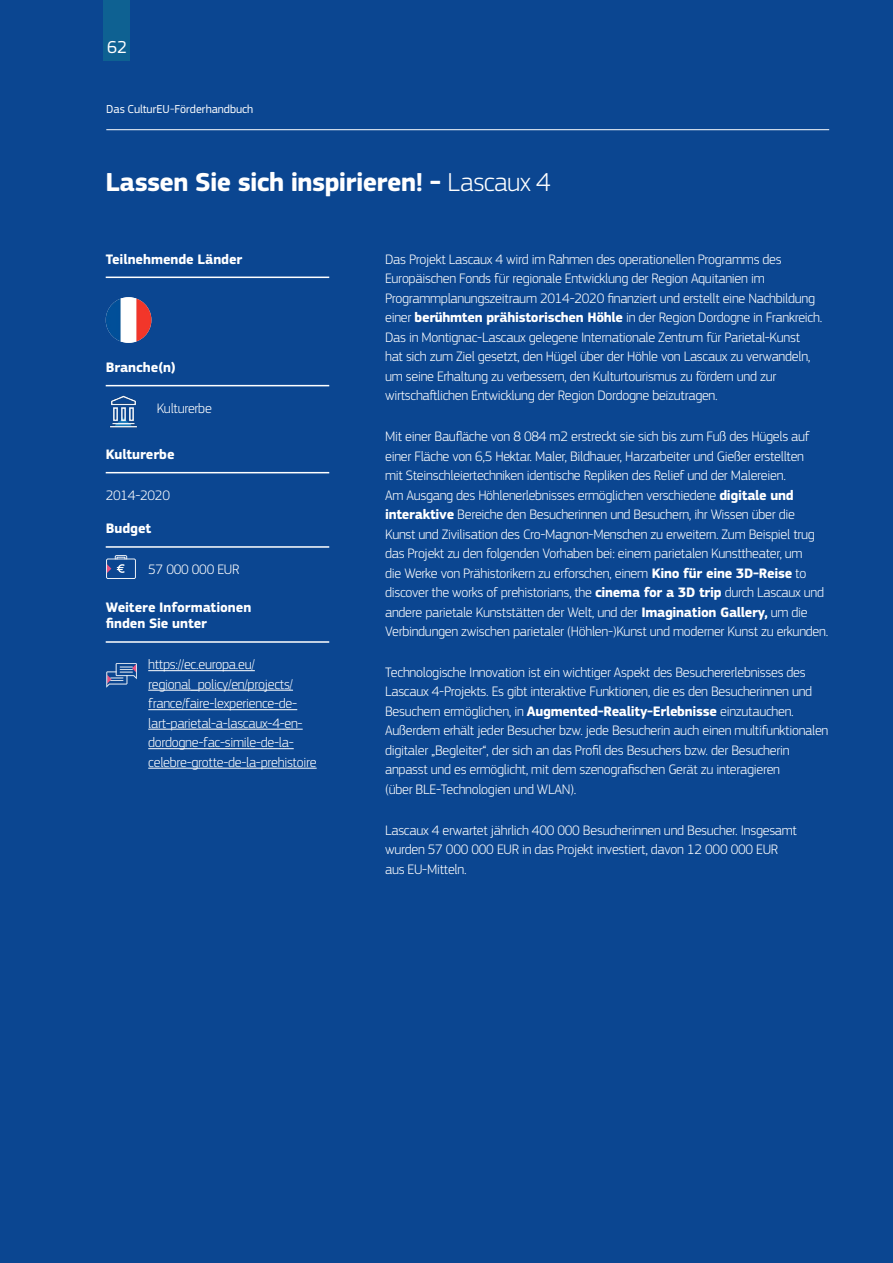
<style>
.page{position:relative;width:893px;height:1263px;background:#0b4691}
.page>*{position:absolute;margin:0;border:0;box-sizing:border-box;transform-origin:0 0}
.Get_Inspired_Heading{font:700 27px "EC Square Sans Pro";letter-spacing:-.025em;color:#fff}
.t1{font:18px "EC Square Sans Pro";color:#fff}
.Get_Inspired_Body_Co{font:300 14.25px/19.5px "EC Square Sans Pro";letter-spacing:-.02em;color:#fff}
.Get_Inspired_Heading-2{font:700 14.25px/16.5px "EC Square Sans Pro";letter-spacing:-.005em;color:#fff}
.t2{font:12px "EC Square Sans Pro";letter-spacing:-.005em;color:#fff}
.s1{font-weight:300}
.s2{font-weight:700}
</style>
<div class="page">
<svg style="left:106px;top:555px;width:30px;height:24px"></svg>
<svg style="left:106px;top:663px;width:31px;height:25px"></svg>
<img style="left:110px;top:395px;width:27px;height:33px">
<hr style="left:106px;top:277px;width:223px;height:1px;background:#fff">
<hr style="left:106px;top:385px;width:223px;height:1px;background:#fff">
<hr style="left:106px;top:472px;width:223px;height:1px;background:#fff">
<hr style="left:106px;top:546px;width:223px;height:2px;background:#fff">
<hr style="left:106px;top:641px;width:223px;height:2px;background:#fff">
<hr style="left:148px;top:670px;width:107px;height:1px;background:#fff">
<hr style="left:148px;top:690px;width:145px;height:1px;background:#fff">
<hr style="left:148px;top:709px;width:149px;height:1px;background:#fff">
<hr style="left:148px;top:729px;width:155px;height:1px;background:#fff">
<hr style="left:148px;top:748px;width:146px;height:1px;background:#fff">
<hr style="left:148px;top:768px;width:169px;height:1px;background:#fff">
<img style="left:106px;top:297px;width:45px;height:46px;border-radius:23px">
<hr style="left:106px;top:129px;width:723px;height:1px;background:#fff">
<div style="left:103px;top:0;width:27px;height:61px;background:#0e6192"></div>
<p class="t1" style="left:107px;top:36px;width:22px">62</p>
<p class="t2" style="left:106px;top:102px;width:149px">Das CulturEU-Förderhandbuch</p>
<p class="Get_Inspired_Heading" style="left:106px;top:165px;width:447px">Lassen Sie sich inspirieren! - <span class="s1">Lascaux 4</span></p>
<p class="Get_Inspired_Heading-2" style="left:106px;top:251px;width:138px">Teilnehmende Länder</p>
<p class="Get_Inspired_Heading-2" style="left:106px;top:360px;width:71px">Branche(n)</p>
<p class="Get_Inspired_Body_Co" style="left:157px;top:398px;width:57px">Kulturerbe</p>
<p class="Get_Inspired_Heading-2" style="left:106px;top:447px;width:70px">Kulturerbe</p>
<p class="Get_Inspired_Body_Co" style="left:106px;top:485px;width:66px">2014-2020</p>
<p class="Get_Inspired_Heading-2" style="left:106px;top:521px;width:47px">Budget</p>
<p class="Get_Inspired_Body_Co" style="left:148px;top:560px;width:93px">57 000 000 EUR</p>
<p class="Get_Inspired_Heading-2" style="left:106px;top:599px;width:147px">Weitere Informationen finden Sie unter</p>
<p class="Get_Inspired_Body_Co" style="left:148px;top:655px;width:170px">https://ec.europa.eu/ regional_policy/en/projects/ france/faire-lexperience-de&shy;lart-parietal-a-lascaux-4-en&shy;dordogne-fac-simile-de-la&shy;celebre-grotte-de-la-prehistoire</p>
<p class="Get_Inspired_Body_Co" style="left:385px;top:249px;width:439px">Das Projekt Lascaux 4 wird im Rahmen des operationellen Programms des Europäischen Fonds für regionale Entwicklung der Region Aquitanien im Programmplanungszeitraum 2014-2020 finanziert und erstellt eine Nachbildung einer <span class="s2">berühmten prähistorischen Höhle</span> in der Region Dordogne in Frankreich.<br>Das in Montignac-Lascaux gelegene Internationale Zentrum für Parietal-Kunst<br>hat sich zum Ziel gesetzt, den Hügel über der Höhle von Lascaux zu verwandeln, um seine Erhaltung zu verbessern, den Kulturtourismus zu fördern und zur wirtschaftlichen Entwicklung der Region Dordogne beizutragen.</p>
<p class="Get_Inspired_Body_Co" style="left:385px;top:426px;width:445px">Mit einer Baufläche von 8 084 m2 erstreckt sie sich bis zum Fuß des Hügels auf einer Fläche von 6,5 Hektar. Maler, Bildhauer, Harzarbeiter und Gießer erstellten<br>mit Steinschleiertechniken identische Repliken des Relief und der Malereien.<br>Am Ausgang des Höhlenerlebnisses ermöglichen verschiedene <span class="s2">digitale und interaktive</span> Bereiche den Besucherinnen und Besuchern, ihr Wissen über die Kunst und Zivilisation des Cro-Magnon-Menschen zu erweitern. Zum Beispiel trug das Projekt zu den folgenden Vorhaben bei: einem parietalen Kunsttheater, um<br>die Werke von Prähistorikern zu erforschen, einem <span class="s2">Kino für eine 3D-Reise</span> to discover the works of prehistorians, the <span class="s2">cinema for a 3D trip</span> durch Lascaux und andere parietale Kunststätten der Welt, und der <span class="s2">Imagination Gallery,</span> um die Verbindungen zwischen parietaler (Höhlen-)Kunst und moderner Kunst zu erkunden.</p>
<p class="Get_Inspired_Body_Co" style="left:385px;top:662px;width:445px">Technologische Innovation ist ein wichtiger Aspekt des Besuchererlebnisses des Lascaux 4-Projekts. Es gibt interaktive Funktionen, die es den Besucherinnen und Besuchern ermöglichen, in <span class="s2">Augmented-Reality-Erlebnisse</span> einzutauchen.<br>Außerdem erhält jeder Besucher bzw. jede Besucherin auch einen multifunktionalen digitaler „Begleiter“, der sich an das Profil des Besuchers bzw. der Besucherin anpasst und es ermöglicht, mit dem szenografischen Gerät zu interagieren<br>(über BLE-Technologien und WLAN).</p>
<p class="Get_Inspired_Body_Co" style="left:385px;top:820px;width:413px">Lascaux 4 erwartet jährlich 400 000 Besucherinnen und Besucher. Insgesamt wurden 57 000 000 EUR in das Projekt investiert, davon 12 000 000 EUR aus EU-Mitteln.</p>
</div>
